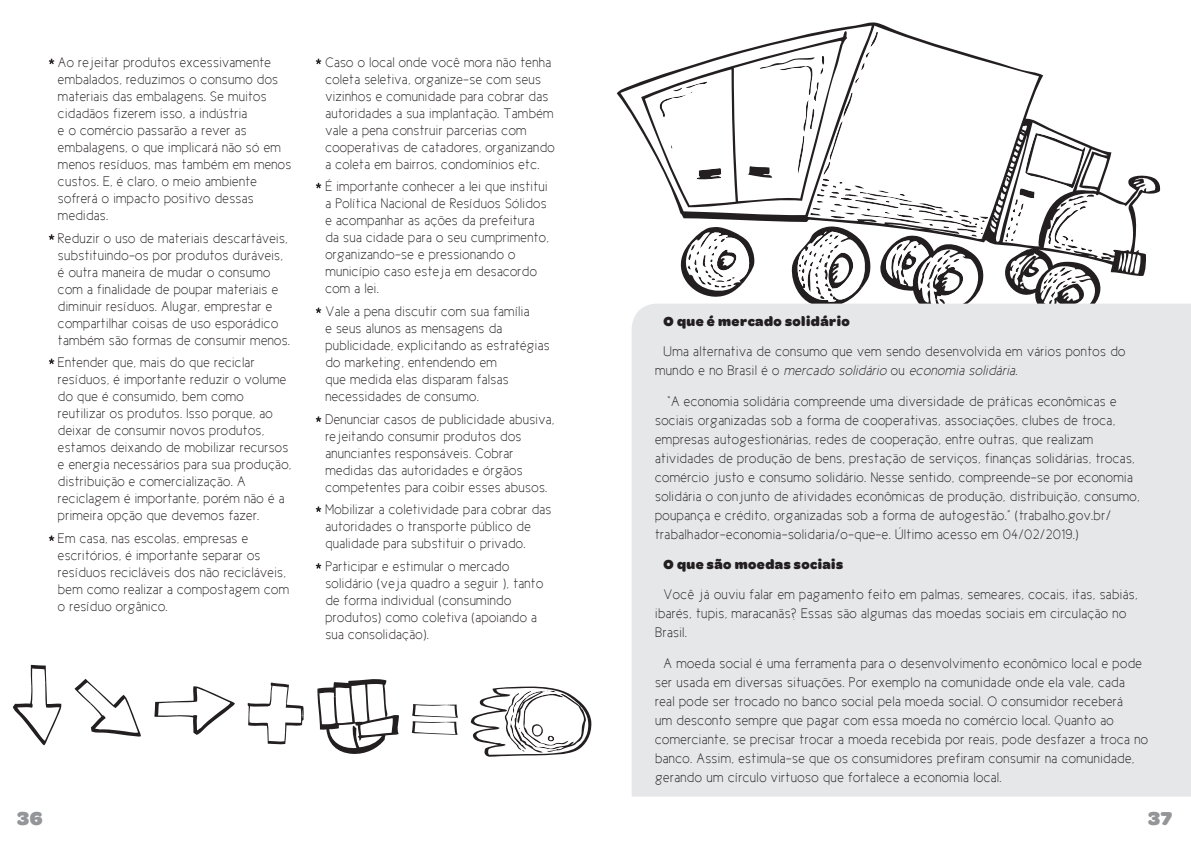
<style>
.page{position:relative;width:1191px;height:842px;background:#fff}
.page>*{position:absolute;margin:0;border:0;box-sizing:border-box;transform-origin:0 0}
.t1{font:900 20px "Omnes";color:#939598}
.t2{font:14px/17px "Cicle Fina";letter-spacing:.025em;color:#231f20}
.t3{font:900 14px "Omnes";letter-spacing:.03em;color:#231f20}
.s1{font-style:italic}
</style>
<div class="page">
<svg style="left:617px;top:22px;width:544px;height:282px"></svg>
<svg style="left:412px;top:704px;width:46px;height:31px"></svg>
<svg style="left:470px;top:686px;width:122px;height:71px"></svg>
<svg style="left:247px;top:682px;width:57px;height:63px"></svg>
<svg style="left:317px;top:679px;width:82px;height:75px"></svg>
<svg style="left:13px;top:665px;width:49px;height:80px"></svg>
<svg style="left:75px;top:679px;width:66px;height:58px"></svg>
<svg style="left:154px;top:686px;width:81px;height:49px"></svg>
<div style="left:632px;top:304px;width:559px;height:492px;background:#e6e7e9"></div>
<svg style="left:49px;top:59px;width:5px;height:5px"></svg>
<svg style="left:316px;top:59px;width:5px;height:5px"></svg>
<svg style="left:316px;top:183px;width:5px;height:5px"></svg>
<svg style="left:316px;top:308px;width:5px;height:5px"></svg>
<svg style="left:316px;top:416px;width:5px;height:6px"></svg>
<svg style="left:316px;top:506px;width:5px;height:6px"></svg>
<svg style="left:316px;top:563px;width:5px;height:6px"></svg>
<svg style="left:49px;top:234px;width:5px;height:6px"></svg>
<svg style="left:49px;top:359px;width:5px;height:5px"></svg>
<svg style="left:49px;top:535px;width:5px;height:6px"></svg>
<p class="t2" style="left:58px;top:54px;width:235px;text-indent:-8px">• Ao rejeitar produtos excessivamente embalados, reduzimos o consumo dos materiais das embalagens. Se muitos cidadãos fizerem isso, a indústria<br>e o comércio passarão a rever as embalagens, o que implicará não só em menos resíduos, mas também em menos custos. E, é claro, o meio ambiente sofrerá o impacto positivo dessas medidas.</p>
<p class="t2" style="left:58px;top:229px;width:233px;text-indent:-8px">• Reduzir o uso de materiais descartáveis, substituindo-os por produtos duráveis, é outra maneira de mudar o consumo com a finalidade de poupar materiais e diminuir resíduos. Alugar, emprestar e compartilhar coisas de uso esporádico também são formas de consumir menos.</p>
<p class="t2" style="left:58px;top:354px;width:235px;text-indent:-8px">• Entender que, mais do que reciclar resíduos, é importante reduzir o volume do que é consumido, bem como reutilizar os produtos. Isso porque, ao deixar de consumir novos produtos, estamos deixando de mobilizar recursos e energia necessários para sua produção, distribuição e comercialização. A reciclagem é importante, porém não é a primeira opção que devemos fazer.</p>
<p class="t2" style="left:58px;top:530px;width:233px;text-indent:-8px">• Em casa, nas escolas, empresas e escritórios, é importante separar os resíduos recicláveis dos não recicláveis, bem como realizar a compostagem com o resíduo orgânico.</p>
<p class="t2" style="left:325px;top:54px;width:231px;text-indent:-8px">• Caso o local onde você mora não tenha coleta seletiva, organize-se com seus vizinhos e comunidade para cobrar das autoridades a sua implantação. Também vale a pena construir parcerias com cooperativas de catadores, organizando a coleta em bairros, condomínios etc.</p>
<p class="t2" style="left:325px;top:178px;width:225px;text-indent:-8px">• É importante conhecer a lei que institui a Política Nacional de Resíduos Sólidos e acompanhar as ações da prefeitura da sua cidade para o seu cumprimento, organizando-se e pressionando o município caso esteja em desacordo com a lei.</p>
<p class="t2" style="left:325px;top:303px;width:226px;text-indent:-8px">• Vale a pena discutir com sua família<br>e seus alunos as mensagens da publicidade, explicitando as estratégias do marketing, entendendo em<br>que medida elas disparam falsas necessidades de consumo.</p>
<p class="t2" style="left:325px;top:411px;width:230px;text-indent:-8px">• Denunciar casos de publicidade abusiva, rejeitando consumir produtos dos anunciantes responsáveis. Cobrar medidas das autoridades e órgãos competentes para coibir esses abusos.</p>
<p class="t2" style="left:325px;top:501px;width:228px;text-indent:-8px">• Mobilizar a coletividade para cobrar das autoridades o transporte público de qualidade para substituir o privado.</p>
<p class="t2" style="left:325px;top:558px;width:219px;text-indent:-8px">• Participar e estimular o mercado solidário (veja quadro a seguir ), tanto de forma individual (consumindo produtos) como coletiva (apoiando a sua consolidação).</p>
<p class="t3" style="left:663px;top:313px;width:188px">O que é mercado solidário</p>
<p class="t2" style="left:655px;top:342px;width:472px;line-height:19px;text-indent:8px">Uma alternativa de consumo que vem sendo desenvolvida em vários pontos do mundo e no Brasil é o <span class="s1">mercado solidário</span> ou <span class="s1">economia solidária</span>.</p>
<p class="t2" style="left:655px;top:392px;width:486px;line-height:19px;text-indent:13px">“A economia solidária compreende uma diversidade de práticas econômicas e sociais organizadas sob a forma de cooperativas, associações, clubes de troca, empresas autogestionárias, redes de cooperação, entre outras, que realizam atividades de produção de bens, prestação de serviços, finanças solidárias, trocas, comércio justo e consumo solidário. Nesse sentido, compreende-se por economia solidária o conjunto de atividades econômicas de produção, distribuição, consumo, poupança e crédito, organizadas sob a forma de autogestão.” (trabalho.gov.br/ trabalhador-economia-solidaria/o-que-e. Último acesso em 04/02/2019.)</p>
<p class="t3" style="left:663px;top:556px;width:181px">O que são moedas sociais</p>
<p class="t2" style="left:655px;top:585px;width:484px;line-height:19px;text-indent:8px">Você já ouviu falar em pagamento feito em palmas, semeares, cocais, itas, sabiás, ibarés, tupis, maracanãs? Essas são algumas das moedas sociais em circulação no<br>Brasil.</p>
<p class="t2" style="left:655px;top:654px;width:494px;line-height:19px;text-indent:8px">A moeda social é uma ferramenta para o desenvolvimento econômico local e pode ser usada em diversas situações. Por exemplo na comunidade onde ela vale, cada<br>real pode ser trocado no banco social pela moeda social. O consumidor receberá<br>um desconto sempre que pagar com essa moeda no comércio local. Quanto ao comerciante, se precisar trocar a moeda recebida por reais, pode desfazer a troca no banco. Assim, estimula-se que os consumidores prefiram consumir na comunidade, gerando um círculo virtuoso que fortalece a economia local.</p>
<h1 class="t1" style="left:17px;top:807px;width:27px">36</h1>
<h1 class="t1" style="left:1148px;top:807px;width:26px">37</h1>
</div>
